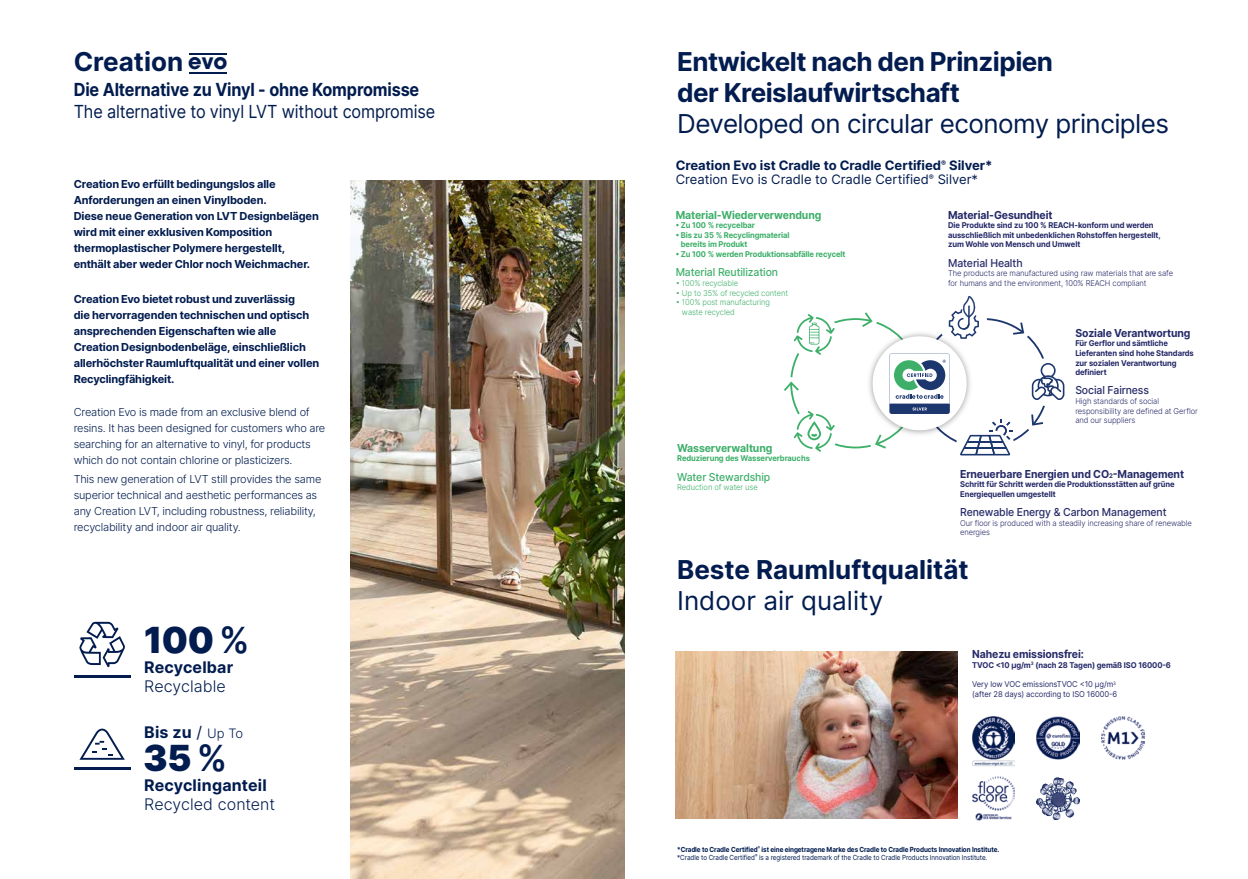
<style>
.page{position:relative;width:1248px;height:879px;background:#fff}
.page>*{position:absolute;margin:0;border:0;box-sizing:border-box;transform-origin:0 0}
.t1{font:900 36px "Inter";color:#021c4f}
.t2{font:700 26px/31.2px "Inter";letter-spacing:-.02em;color:#021c4f}
.t3{font:26px "Inter";letter-spacing:-.02em;color:#021c4f}
.t4{font:700 26px "Inter";color:#021c4f}
.t5{font:26px "Inter";color:#021c4f}
.t6{font:700 21px "ITC Avant Garde Pro";color:#021c4f}
.t7{font:18px "Inter";letter-spacing:-.01em;color:#021c4f;scale:.9 1}
.t8{font:700 18px "Inter";letter-spacing:-.01em;color:#021c4f;scale:.9 1}
.t9{font:700 16px "Inter";letter-spacing:.01em;color:#021c4f}
.t10{font:300 16px "Inter";letter-spacing:.005em;color:#021c4f}
.t11{font:700 13px/14px "Inter";color:#021c4f}
.t12{font:700 11px/16px "Inter";letter-spacing:-.015em;color:#021c4f}
.t13{font:300 11px/16px "Inter";letter-spacing:-.02em;color:#021c4f}
.t14{font:700 11px "Inter";letter-spacing:-.01em;color:#262a68;scale:.95 1}
.t15{font:500 11px "Inter";letter-spacing:-.01em;color:#262a68;scale:.95 1}
.t16{font:700 11px "Inter";letter-spacing:-.01em;color:#3daf69;scale:.95 1}
.t17{font:500 11px "Inter";letter-spacing:-.01em;color:#3daf69;scale:.95 1}
.t18{font:700 8px/9.6px "Inter";letter-spacing:-.01em;color:#262a68;scale:.95 1}
.t19{font:300 8px/9.6px "Inter";letter-spacing:-.01em;color:#262a68;scale:.95 1}
.t20{font:700 8px/9.6px "Inter";letter-spacing:-.01em;color:#3daf69;scale:.95 1}
.t21{font:300 8px/9.6px "Inter";letter-spacing:-.01em;color:#3daf69;scale:.95 1}
.t22{font:8px/9.6px "Inter";letter-spacing:-.01em;color:#262a68;scale:.95 1}
.t23{font:700 7px/8px "Inter";letter-spacing:-.01em;color:#021c4f;scale:.9 1}
.s1{font-weight:400}
.s2{font-size:6.4px}
.s3{font-weight:600}
.s4{font-weight:300;font-size:13px}
</style>
<div class="page">
<img style="left:350px;top:180px;width:274px;height:699px">
<hr style="left:74px;top:675px;width:56px;height:3px;background:#021c4f">
<svg style="left:79px;top:622px;width:46px;height:45px"></svg>
<hr style="left:74px;top:767px;width:56px;height:3px;background:#021c4f">
<svg style="left:79px;top:728px;width:46px;height:32px"></svg>
<hr style="left:189px;top:72px;width:38px;height:1px;background:#021c4f">
<hr style="left:189px;top:54px;width:38px;height:1px;background:#021c4f">
<img style="left:1101px;top:717px;width:42px;height:43px">
<img style="left:1036px;top:717px;width:43px;height:43px">
<img style="left:972px;top:717px;width:42px;height:50px">
<img style="left:1036px;top:777px;width:43px;height:42px">
<img style="left:972px;top:777px;width:42px;height:44px">
<svg style="left:784px;top:296px;width:280px;height:160px"></svg>
<img style="left:675px;top:651px;width:282px;height:168px">
<h2 class="t4" style="left:74px;top:42px;width:111px">Creation</h2>
<h3 class="t8" style="left:74px;top:76px;width:385px">Die Alternative zu Vinyl - ohne Kompromisse</h3>
<h3 class="t7" style="left:74px;top:98px;width:403px">The alternative to vinyl LVT without compromise</h3>
<h3 class="t6" style="left:188px;top:48px;width:41px">evo</h3>
<h2 class="t2" style="left:677px;top:45px;width:377px">Entwickelt nach den Prinzipien der Kreislaufwirtschaft</h2>
<h2 class="t3" style="left:677px;top:105px;width:493px">Developed on circular economy principles</h2>
<p class="t11" style="left:675px;top:158px;width:318px">Creation Evo ist Cradle to Cradle Certified<sup>®</sup> Silver*<br><span class="s1">Creation Evo is Cradle to Cradle Certified</span><sup>®</sup> <span class="s1">Silver*</span></p>
<p class="t12" style="left:74px;top:176px;width:247px">Creation Evo erfüllt bedingungslos alle Anforderungen an einen Vinylboden.<br>Diese neue Generation von LVT Designbelägen wird mit einer exklusiven Komposition thermoplastischer Polymere hergestellt, enthält aber weder Chlor noch Weichmacher.</p>
<p class="t12" style="left:74px;top:291px;width:247px">Creation Evo bietet robust und zuverlässig<br>die hervorragenden technischen und optisch ansprechenden Eigenschaften wie alle Creation Designbodenbeläge, einschließlich allerhöchster Raumluftqualität und einer vollen Recyclingfähigkeit.</p>
<p class="t13" style="left:74px;top:403px;width:253px">Creation Evo is made from an exclusive blend of resins. It has been designed for customers who are searching for an alternative to vinyl, for products which do not contain chlorine or plasticizers.</p>
<p class="t13" style="left:74px;top:470px;width:249px">This new generation of LVT still provides the same superior technical and aesthetic performances as any Creation LVT, including robustness, reliability, recyclability and indoor air quality.</p>
<p class="t16" style="left:675px;top:207px;width:155px">Material-Wiederverwendung</p>
<p class="t20" style="left:675px;top:220px;width:85px">• Zu 100 % recycelbar</p>
<p class="t20" style="left:680px;top:230px;width:116px;text-indent:-5px">• Bis zu 35 % Recyclingmaterial bereits im Produkt</p>
<p class="t20" style="left:675px;top:249px;width:180px">• Zu 100 % werden Produktionsabfälle recycelt</p>
<p class="t17" style="left:675px;top:264px;width:109px">Material Reutilization</p>
<p class="t21" style="left:675px;top:278px;width:67px">• 100% recyclable</p>
<p class="t21" style="left:675px;top:288px;width:120px">• Up to 35% of recycled content</p>
<p class="t21" style="left:682px;top:297px;width:94px;text-indent:-6px">• 100% post manufacturing waste recycled</p>
<p class="t14" style="left:948px;top:207px;width:111px">Material-Gesundheit</p>
<p class="t18" style="left:948px;top:220px;width:225px">Die Produkte sind zu 100 % REACH-konform und werden ausschließlich mit unbedenklichen Rohstoffen hergestellt, zum Wohle von Mensch und Umwelt</p>
<p class="t15" style="left:948px;top:255px;width:80px">Material Health</p>
<p class="t19" style="left:948px;top:268px;width:238px">The products are manufactured using raw materials that are safe for humans and the environment, 100% REACH compliant</p>
<p class="t14" style="left:1075px;top:325px;width:123px">Soziale Verantwortung</p>
<p class="t18" style="left:1075px;top:338px;width:126px">Für Gerflor und sämtliche<br>Lieferanten sind hohe Standards zur sozialen Verantwortung definiert</p>
<p class="t15" style="left:1075px;top:382px;width:79px">Social Fairness</p>
<p class="t19" style="left:1075px;top:396px;width:130px">High standards of social responsibility are defined at Gerflor and our suppliers</p>
<p class="t16" style="left:677px;top:440px;width:102px">Wasserverwaltung</p>
<p class="t20" style="left:677px;top:453px;width:141px">Reduzierung des Wasserverbrauchs</p>
<p class="t17" style="left:677px;top:469px;width:100px">Water Stewardship</p>
<p class="t21" style="left:677px;top:482px;width:86px">Reduction of water use</p>
<p class="t14" style="left:960px;top:465px;width:237px">Erneuerbare Energien und CO<span class="s2">2</span>-Management</p>
<p class="t18" style="left:960px;top:479px;width:227px">Schritt für Schritt werden die Produktionsstätten auf grüne<br>Energiequellen umgestellt</p>
<p class="t15" style="left:960px;top:504px;width:219px">Renewable Energy &amp; Carbon Management</p>
<p class="t19" style="left:960px;top:518px;width:245px">Our floor is produced with a steadily increasing share of renewable energies</p>
<h1 class="t1" style="left:144px;top:614px;width:107px">100<span class="s3">%</span></h1>
<h3 class="t9" style="left:144px;top:655px;width:91px">Recycelbar</h3>
<h3 class="t10" style="left:144px;top:674px;width:83px">Recyclable</h3>
<h3 class="t9" style="left:144px;top:721px;width:101px">Bis zu <span class="s1">/</span> <span class="s4">Up To</span></h3>
<h3 class="t9" style="left:144px;top:773px;width:124px">Recyclinganteil</h3>
<h3 class="t10" style="left:144px;top:792px;width:132px">Recycled content</h3>
<h1 class="t1" style="left:144px;top:732px;width:85px">35<span class="s3">%</span></h1>
<h2 class="t4" style="left:677px;top:551px;width:293px">Beste Raumluftqualität</h2>
<h2 class="t5" style="left:677px;top:582px;width:207px">Indoor air quality</h2>
<p class="t14" style="left:972px;top:646px;width:119px">Nahezu emissionsfrei:</p>
<p class="t18" style="left:972px;top:660px;width:211px">TVOC &lt;10 μg/m<sup>3</sup> (nach 28 Tagen) gemäß ISO 16000-6</p>
<p class="t22" style="left:972px;top:679px;width:154px">Very low VOC emissionsTVOC &lt;10 μg/m<sup>3 </sup>(after 28 days) according to ISO 16000-6</p>
<p class="t23" style="left:677px;top:845px;width:359px">*Cradle to Cradle Certified<sup>®</sup> ist eine eingetragene Marke des Cradle to Cradle Products Innovation Institute. <span class="s1">*Cradle to Cradle Certified</span><sup>®</sup> <span class="s1">is a registered trademark of the Cradle to Cradle Products Innovation Institute.</span></p>
</div>
